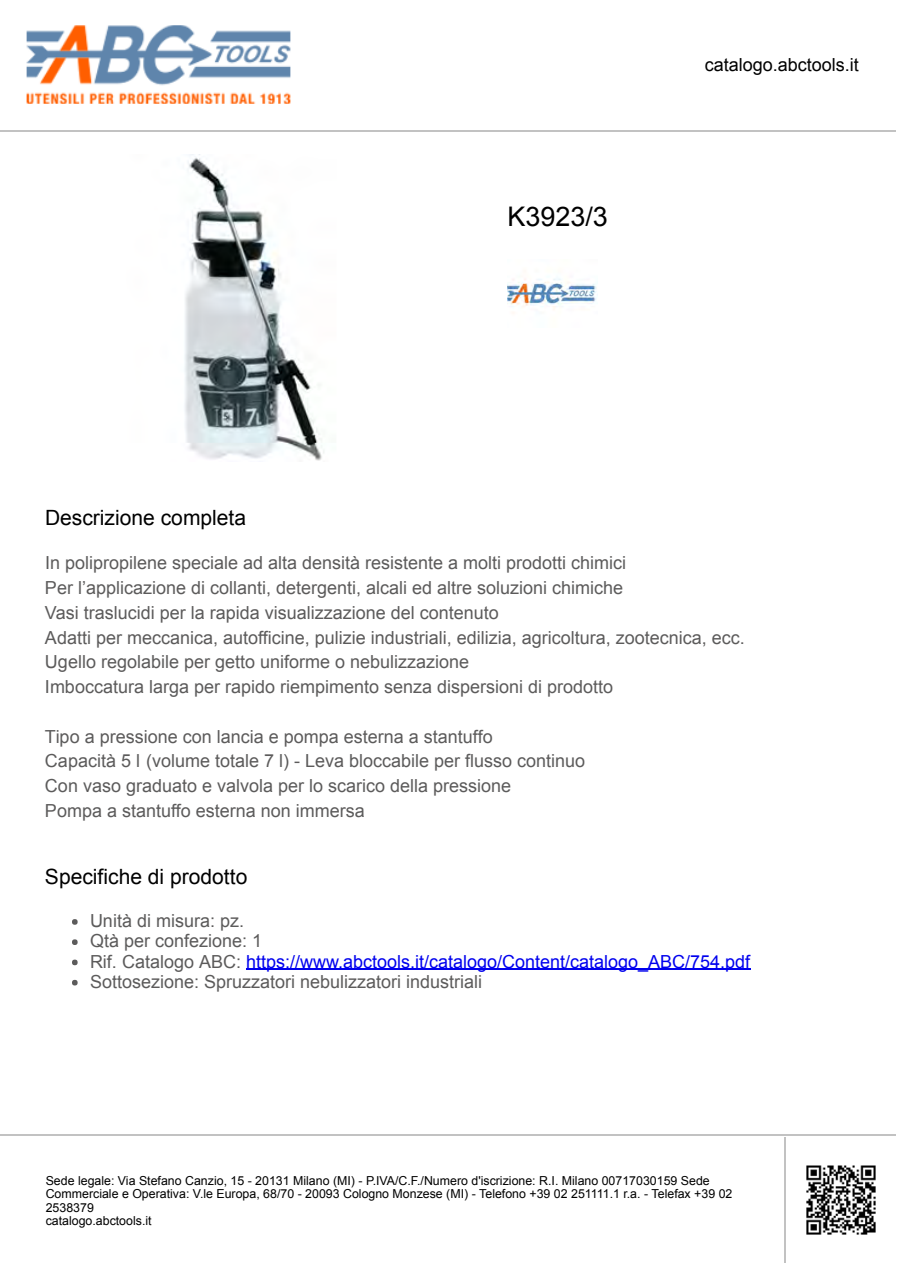
<style>
.page{position:relative;width:897px;height:1263px;background:#fff}
.page>*{position:absolute;margin:0;border:0;box-sizing:border-box;transform-origin:0 0}
.t1{font:27px "Arial";color:#000}
.t2{font:21px "Arial";color:#000}
.t3{font:18px/24.8px "Arial";color:#5c5b5b}
.t4{font:18px "Arial";color:#000}
.t5{font:12.3px/13.5px "Arial";color:#000}
.s1{color:#00e}
</style>
<div class="page">
<img style="left:507px;top:278px;width:90px;height:35px">
<img style="left:184px;top:154px;width:140px;height:307px">
<svg style="left:72px;top:919px;width:6px;height:6px"></svg>
<svg style="left:72px;top:939px;width:6px;height:6px"></svg>
<svg style="left:72px;top:960px;width:6px;height:5px"></svg>
<hr style="left:246px;top:969px;width:504px;height:1px;background:#00e">
<svg style="left:72px;top:980px;width:6px;height:6px"></svg>
<hr style="left:0;top:130px;width:896px;height:2px;background:#c2c2c2">
<img style="left:26px;top:25px;width:265px;height:79px">
<hr style="left:0;top:1134px;width:896px;height:1px;background:#c2c2c2">
<hr style="left:784px;top:1137px;width:1px;height:126px;background:#c2c2c2">
<img style="left:806px;top:1165px;width:70px;height:70px">
<h1 class="t1" style="left:507px;top:199px;width:102px">K3923/3</h1>
<p class="t4" style="left:705px;top:53px;width:156px">catalogo.abctools.it</p>
<p class="t2" style="left:45px;top:504px;width:203px">Descrizione completa</p>
<p class="t3" style="left:45px;top:551px;width:701px">In polipropilene speciale ad alta densità resistente a molti prodotti chimici<br>Per l’applicazione di collanti, detergenti, alcali ed altre soluzioni chimiche<br>Vasi traslucidi per la rapida visualizzazione del contenuto<br>Adatti per meccanica, autofficine, pulizie industriali, edilizia, agricoltura, zootecnica, ecc.<br>Ugello regolabile per getto uniforme o nebulizzazione<br>Imboccatura larga per rapido riempimento senza dispersioni di prodotto</p>
<p class="t3" style="left:45px;top:724px;width:542px">Tipo a pressione con lancia e pompa esterna a stantuffo<br>Capacità 5 l (volume totale 7 l) - Leva bloccabile per flusso continuo Con vaso graduato e valvola per lo scarico della pressione<br>Pompa a stantuffo esterna non immersa</p>
<p class="t2" style="left:45px;top:863px;width:204px">Specifiche di prodotto</p>
<p class="t3" style="left:90px;top:911px;width:662px;line-height:20.2px">Unità di misura: pz.<br>Qtà per confezione: 1<br>Rif. Catalogo ABC: <span class="s1">https://www.abctools.it/catalogo/Content/catalogo_ABC/754.pdf </span>Sottosezione: Spruzzatori nebulizzatori industriali</p>
<p class="t5" style="left:46px;top:1174px;width:688px">Sede legale: Via Stefano Canzio, 15 - 20131 Milano (MI) - P.IVA/C.F./Numero d'iscrizione: R.I. Milano 00717030159 Sede Commerciale e Operativa: V.le Europa, 68/70 - 20093 Cologno Monzese (MI) - Telefono +39 02 251111.1 r.a. - Telefax +39 02<br>2538379<br>catalogo.abctools.it</p>
</div>
